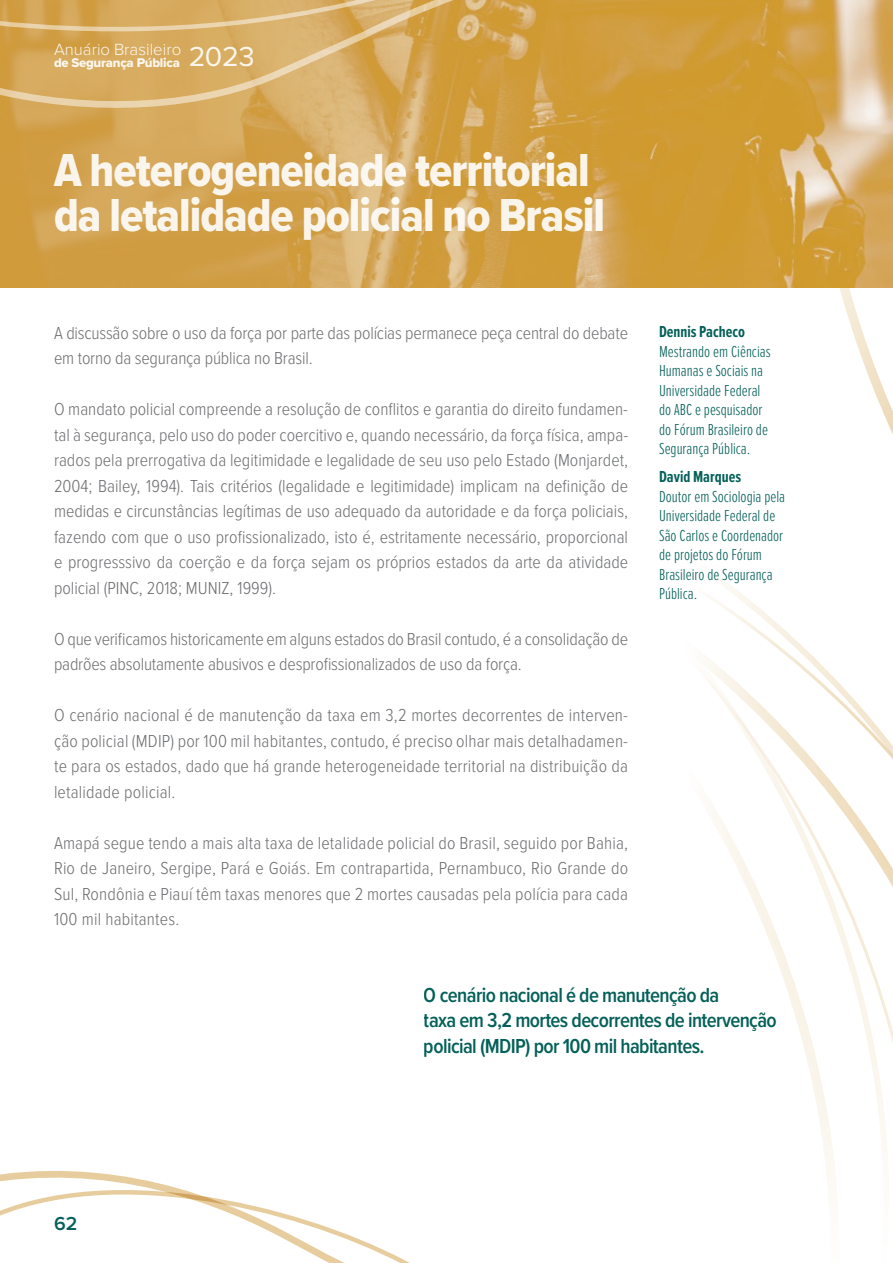
<style>
.page{position:relative;width:893px;height:1263px;background:#fff}
.page>*{position:absolute;margin:0;border:0;box-sizing:border-box;transform-origin:0 0}
.t1{font:48px/45px "Proxima Nova Cond Extrabld";letter-spacing:-.02em;color:#fff}
.t2{font:600 21px/25.5px "Proxima Nova Cond";letter-spacing:-.03em;color:#046058}
.t3{font:600 19.5px "Proxima Nova";color:#046058}
.t4{font:300 18px/25.5px "Proxima Nova Cond";letter-spacing:-.01em;color:#6d6e71;text-align:justify}
.t5{font:300 16.8px "Proxima Nova";color:#fff}
.t6{font:300 16.5px/19.5px "Proxima Nova Ex Cn";color:#046058}
.t7{font:700 16.5px "Proxima Nova Ex Cn";color:#046058}
.t8{font:13.2px "Proxima Nova Extrabld";letter-spacing:-.02em;color:#fff}
.s1{font-weight:400;font-size:28.5px}
</style>
<div class="page">
<svg style="left:839px;top:288px;width:54px;height:139px"></svg>
<svg style="left:707px;top:427px;width:186px;height:755px"></svg>
<img style="left:744px;top:0;width:149px;height:288px">
<svg style="left:0;top:0;width:744px;height:288px;background:#d2a046"></svg>
<svg style="left:0;top:1171px;width:410px;height:92px"></svg>
<svg style="left:0;top:0;width:529px;height:117px;background:#d7ab60"></svg>
<p class="t5" style="left:54px;top:37px;width:202px">Anuário Brasileiro <span class="s1">2023</span></p>
<p class="t8" style="left:54px;top:53px;width:127px">de Segurança Pública</p>
<h1 class="t1" style="left:54px;top:147px;width:552px">A heterogeneidade territorial da letalidade policial no Brasil</h1>
<p class="t4" style="left:54px;top:319px;width:575px">A discussão sobre o uso da força por parte das polícias permanece peça central do debate em torno da segurança pública no Brasil.</p>
<p class="t4" style="left:54px;top:396px;width:576px">O mandato policial compreende a resolução de conflitos e garantia do direito fundamen&shy;tal à segurança, pelo uso do poder coercitivo e, quando necessário, da força física, ampa&shy;rados pela prerrogativa da legitimidade e legalidade de seu uso pelo Estado (Monjardet, 2004; Bailey, 1994). Tais critérios (legalidade e legitimidade) implicam na definição de medidas e circunstâncias legítimas de uso adequado da autoridade e da força policiais, fazendo com que o uso profissionalizado, isto é, estritamente necessário, proporcional e progresssivo da coerção e da força sejam os próprios estados da arte da atividade policial (PINC, 2018; MUNIZ, 1999).</p>
<p class="t4" style="left:54px;top:625px;width:576px">O que verificamos historicamente em alguns estados do Brasil contudo, é a consolidação de padrões absolutamente abusivos e desprofissionalizados de uso da força.</p>
<p class="t4" style="left:54px;top:702px;width:576px">O cenário nacional é de manutenção da taxa em 3,2 mortes decorrentes de interven&shy;ção policial (MDIP) por 100 mil habitantes, contudo, é preciso olhar mais detalhadamen&shy;te para os estados, dado que há grande heterogeneidade territorial na distribuição da letalidade policial.</p>
<p class="t4" style="left:54px;top:829px;width:576px">Amapá segue tendo a mais alta taxa de letalidade policial do Brasil, seguido por Bahia, Rio de Janeiro, Sergipe, Pará e Goiás. Em contrapartida, Pernambuco, Rio Grande do Sul, Rondônia e Piauí têm taxas menores que 2 mortes causadas pela polícia para cada 100 mil habitantes.</p>
<p class="t7" style="left:659px;top:320px;width:87px">Dennis Pacheco</p>
<p class="t6" style="left:659px;top:341px;width:113px">Mestrando em Ciências<br>Humanas e Sociais na<br>Universidade Federal do ABC e pesquisador do Fórum Brasileiro de<br>Segurança Pública.</p>
<p class="t7" style="left:659px;top:465px;width:83px">David Marques</p>
<p class="t6" style="left:659px;top:486px;width:128px">Doutor em Sociologia pela<br>Universidade Federal de<br>São Carlos e Coordenador de projetos do Fórum<br>Brasileiro de Segurança<br>Pública.</p>
<p class="t3" style="left:54px;top:1209px;width:25px">62</p>
<p class="t2" style="left:424px;top:981px;width:354px">O cenário nacional é de manutenção da<br>taxa em 3,2 mortes decorrentes de intervenção policial (MDIP) por 100 mil habitantes.</p>
</div>
